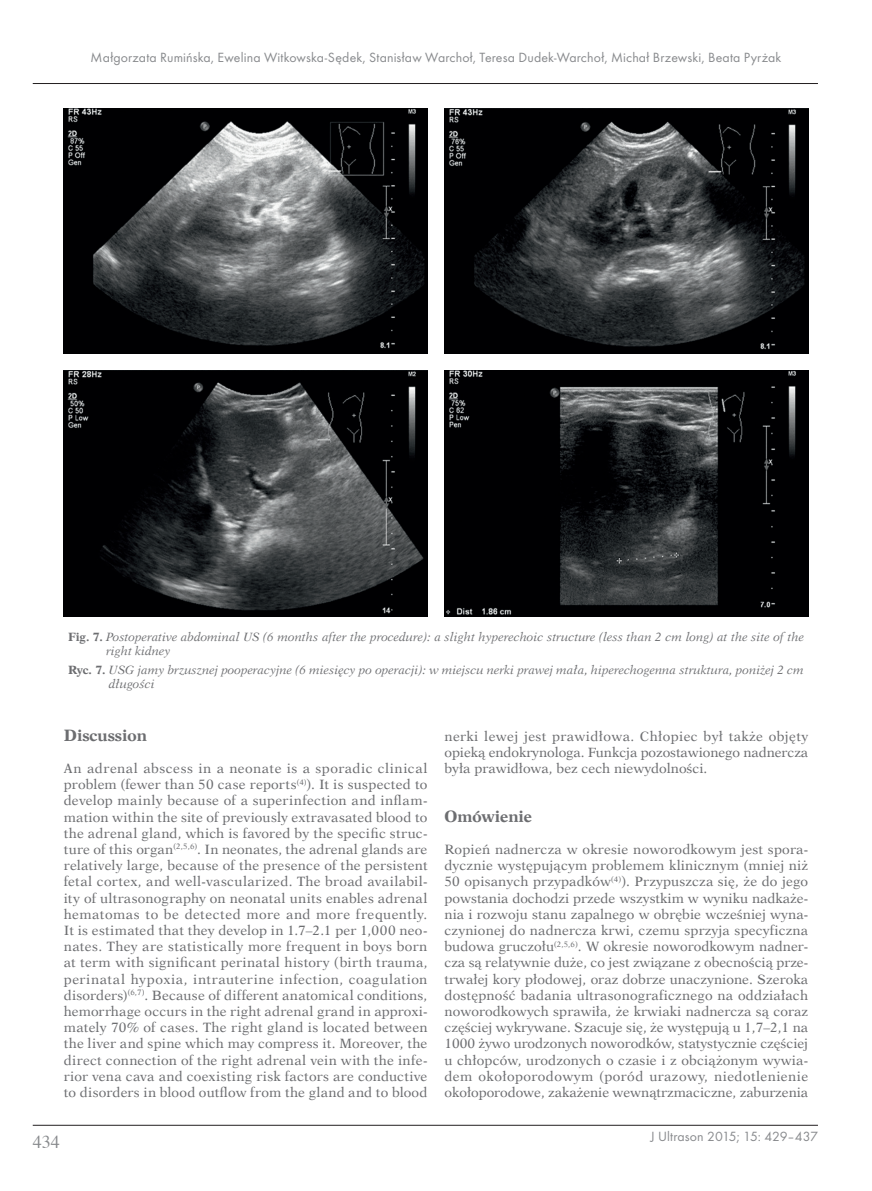
<style>
.page{position:relative;width:872px;height:1191px;background:#fff}
.page>*{position:absolute;margin:0;border:0;box-sizing:border-box;transform-origin:0 0}
.t1{font:18px "Times";color:#888a8d}
.t2{font:700 16.5px "Dutch 823 EU";color:#6c6d70}
.t3{font:13.8px "Futura TCE";letter-spacing:.01em;color:#888a8d}
.t4{font:13.5px/16.2px "Dutch 823 EU";color:#6c6d70;text-align:justify}
.t5{font:italic 12px/14.4px "Dutch 823 EU";color:#6c6d70}
.s1{font-weight:700;font-style:normal}
</style>
<div class="page">
<hr style="left:33px;top:1125px;width:785px;height:1px;background:#231f20">
<hr style="left:33px;top:83px;width:785px;height:1px;background:#231f20">
<img style="left:64px;top:108px;width:363px;height:246px">
<img style="left:64px;top:371px;width:363px;height:245px">
<img style="left:444px;top:108px;width:364px;height:246px">
<img style="left:444px;top:371px;width:364px;height:245px">
<p class="t3" style="left:91px;top:51px;width:692px">Małgorzata Rumińska, Ewelina Witkowska-Sędek, Stanisław Warchoł, Teresa Dudek-Warchoł, Michał Brzewski, Beata Pyrżak</p>
<p class="t5" style="left:106px;top:629px;width:699px;text-indent:-38px"><span class="s1">Fig. 7.</span> Postoperative abdominal US (6 months after the procedure): a slight hyperechoic structure (less than 2 cm long) at the site of the right kidney</p>
<p class="t5" style="left:109px;top:662px;width:696px;text-indent:-41px"><span class="s1">Ryc. 7.</span> USG jamy brzusznej pooperacyjne (6 miesięcy po operacji): w miejscu nerki prawej mała, hiperechogenna struktura, poniżej 2 cm długości</p>
<p class="t2" style="left:64px;top:724px;width:85px">Discussion</p>
<p class="t4" style="left:64px;top:760px;width:365px">An adrenal abscess in a neonate is a sporadic clinical problem (fewer than 50 case reports<sup>(4)</sup>). It is suspected to develop mainly because of a superinfection and inflam&shy;mation within the site of previously extravasated blood to the adrenal gland, which is favored by the specific struc&shy;ture of this organ<sup>(2,5,6)</sup>. In neonates, the adrenal glands are relatively large, because of the presence of the persistent fetal cortex, and well-vascularized. The broad availabil&shy;ity of ultrasonography on neonatal units enables adrenal hematomas to be detected more and more frequently.<br>It is estimated that they develop in 1.7–2.1 per 1,000 neo&shy;nates. They are statistically more frequent in boys born at term with significant perinatal history (birth trauma, perinatal hypoxia, intrauterine infection, coagulation disorders)<sup>(6,7)</sup>. Because of different anatomical conditions, hemorrhage occurs in the right adrenal grand in approxi&shy;mately 70% of cases. The right gland is located between the liver and spine which may compress it. Moreover, the direct connection of the right adrenal vein with the infe&shy;rior vena cava and coexisting risk factors are conductive to disorders in blood outflow from the gland and to blood</p>
<p class="t4" style="left:444px;top:727px;width:365px">nerki lewej jest prawidłowa. Chłopiec był także objęty opieką endokrynologa. Funkcja pozostawionego nadnercza była prawidłowa, bez cech niewydolności.</p>
<p class="t2" style="left:444px;top:805px;width:89px">Omówienie</p>
<p class="t4" style="left:444px;top:841px;width:365px">Ropień nadnercza w okresie noworodkowym jest spora&shy;dycznie występującym problemem klinicznym (mniej niż 50 opisanych przypadków<sup>(4)</sup>). Przypuszcza się, że do jego powstania dochodzi przede wszystkim w wyniku nadkaże&shy;nia i rozwoju stanu zapalnego w obrębie wcześniej wyna&shy;czynionej do nadnercza krwi, czemu sprzyja specyficzna budowa gruczołu<sup>(2,5,6)</sup>. W okresie noworodkowym nadner&shy;cza są relatywnie duże, co jest związane z obecnością prze&shy;trwałej kory płodowej, oraz dobrze unaczynione. Szeroka dostępność badania ultrasonograficznego na oddziałach noworodkowych sprawiła, że krwiaki nadnercza są coraz częściej wykrywane. Szacuje się, że występują u 1,7–2,1 na 1000 żywo urodzonych noworodków, statystycznie częściej u chłopców, urodzonych o czasie i z obciążonym wywia&shy;dem okołoporodowym (poród urazowy, niedotlenienie okołoporodowe, zakażenie wewnątrzmaciczne, zaburzenia</p>
<h1 class="t1" style="left:33px;top:1134px;width:28px">434</h1>
<p class="t3" style="left:650px;top:1130px;width:169px">J Ultrason 2015; 15: 429–437</p>
</div>
